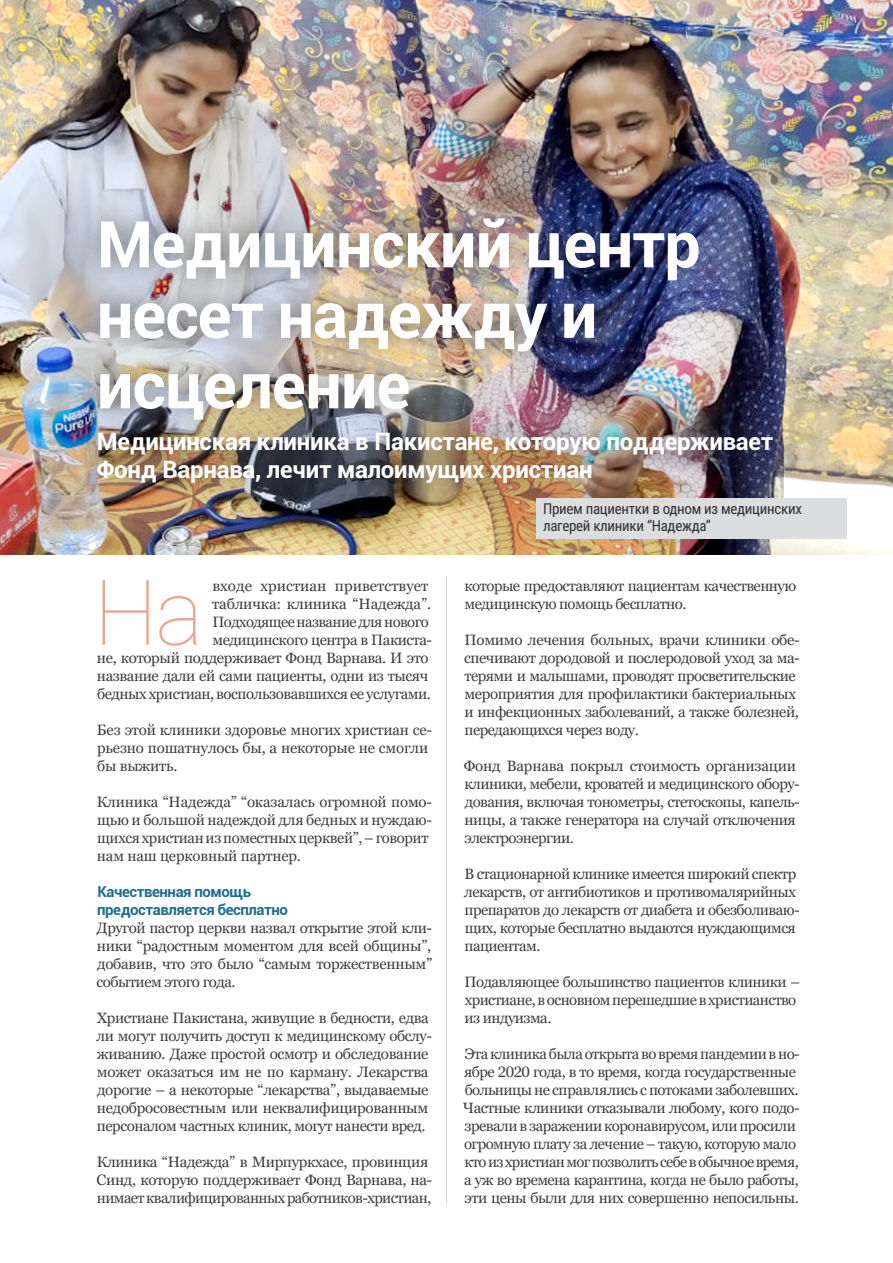
<style>
.page{position:relative;width:893px;height:1263px;background:#fff}
.page>*{position:absolute;margin:0;border:0;box-sizing:border-box;transform-origin:0 0}
.Body__Left{font:100 90.9px "Roboto";color:#eca68e}
.Headline{font:700 64.5px/70.5px "Roboto";letter-spacing:-.015em;color:#fff}
.Sub-Title{font:700 24px/28.5px "Roboto";letter-spacing:-.01em;color:#fff}
.Body__Left-2{font:15px/18px "Georgia Pro";letter-spacing:-.03em;color:#3e3e3f}
.Body__Left-3{font:15px/18px "Georgia Pro";letter-spacing:-.01em;color:#3e3e3f}
.Caption_Box{font:15px/16.5px "Roboto Condensed";letter-spacing:-.02em;color:#312f30}
.Paragraph_Heading{font:700 15px/18px "Roboto";letter-spacing:-.03em;color:#206e91}
</style>
<div class="page">
<img style="left:0;top:0;width:893px;height:555px">
<div style="left:69px;top:189px;width:732px;height:322px;background:#231f20;opacity:.56"></div>
<div style="left:537px;top:499px;width:310px;height:40px;background:#dcdddf"></div>
<hr style="left:446px;top:576px;width:1px;height:627px;background:#d1d2d4">
<p class="Headline" style="left:97px;top:207px;width:605px">Медицинский центр несет надежду и исцеление</p>
<p class="Sub-Title" style="left:97px;top:426px;width:678px">Медицинская клиника в Пакистане, которую поддерживает<br>Фонд Варнава, лечит малоимущих христиан</p>
<p class="Caption_Box" style="left:543px;top:500px;width:260px">Прием пациентки в одном из медицинских лагерей клиники “Надежда”</p>
<p class="Body__Left" style="left:94px;top:549px;width:111px">На</p>
<p class="Body__Left-2" style="left:97px;top:577px;width:337px;text-align:right">входе христиан приветствует<br>табличка: клиника “Надежда”.<br>Подходящее название для нового<br>медицинского центра в Пакиста-<br>не, который поддерживает Фонд Варнава. И это название дали ей сами пациенты, одни из тысяч бедных христиан, воспользовавшихся ее услугами.</p>
<p class="Body__Left-3" style="left:97px;top:721px;width:337px">Без этой клиники здоровье многих христиан се&shy;рьезно пошатнулось бы, а некоторые не смогли бы выжить.</p>
<p class="Body__Left-3" style="left:97px;top:793px;width:337px">Клиника “Надежда” “оказалась огромной помо&shy;щью и большой надеждой для бедных и нуждаю&shy;щихся христиан из поместных церквей”,– говорит нам наш церковный партнер.</p>
<p class="Paragraph_Heading" style="left:97px;top:882px;width:192px">Качественная помощь предоставляется бесплатно</p>
<p class="Body__Left-2" style="left:96px;top:919px;width:337px;text-align:justify">Другой пастор церкви назвал открытие этой кли&shy;ники “радостным моментом для всей общины”, добавив, что это было “самым торжественным” событием этого года.</p>
<p class="Body__Left-2" style="left:97px;top:1009px;width:337px">Христиане Пакистана, живущие в бедности, едва ли могут получить доступ к медицинскому обслу&shy;живанию. Даже простой осмотр и обследование может оказаться им не по карману. Лекарства дорогие – а некоторые “лекарства”, выдаваемые недобросовестным или неквалифицированным персоналом частных клиник, могут нанести вред.</p>
<p class="Body__Left-2" style="left:97px;top:1153px;width:337px">Клиника “Надежда” в Мирпуркхасе, провинция<br>Синд, которую поддерживает Фонд Варнава, на&shy;нимает квалифицированных работников-христиан,</p>
<p class="Body__Left-2" style="left:465px;top:577px;width:333px">которые предоставляют пациентам качественную медицинскую помощь бесплатно.</p>
<p class="Body__Left-2" style="left:464px;top:631px;width:337px">Помимо лечения больных, врачи клиники обе&shy;спечивают дородовой и послеродовой уход за ма&shy;терями и малышами, проводят просветительские мероприятия для профилактики бактериальных и инфекционных заболеваний, а также болезней, передающихся через воду.</p>
<p class="Body__Left-2" style="left:464px;top:757px;width:337px">Фонд Варнава покрыл стоимость организации клиники, мебели, кроватей и медицинского обору&shy;дования, включая тонометры, стетоскопы, капель&shy;ницы, а также генератора на случай отключения электроэнергии.</p>
<p class="Body__Left-2" style="left:464px;top:865px;width:337px">В стационарной клинике имеется широкий спектр лекарств, от антибиотиков и противомалярийных препаратов до лекарств от диабета и обезболиваю&shy;щих, которые бесплатно выдаются нуждающимся пациентам.</p>
<p class="Body__Left-2" style="left:465px;top:973px;width:337px">Подавляющее большинство пациентов клиники – христиане, в основном перешедшие в христианство из индуизма.</p>
<p class="Body__Left-2" style="left:463px;top:1045px;width:338px">Эта клиника была открыта во время пандемии вно&shy;ябре 2020 года, в то время, когда государственные больницы не справлялись с потоками заболевших.<br>Частные клиники отказывали любому, кого подо&shy;зревали в заражении коронавирусом, или просили огромную плату за лечение – такую, которую мало кто из христиан мог позволить себе в обычное время, а уж во времена карантина, когда не было работы, эти цены были для них совершенно непосильны.</p>
</div>
